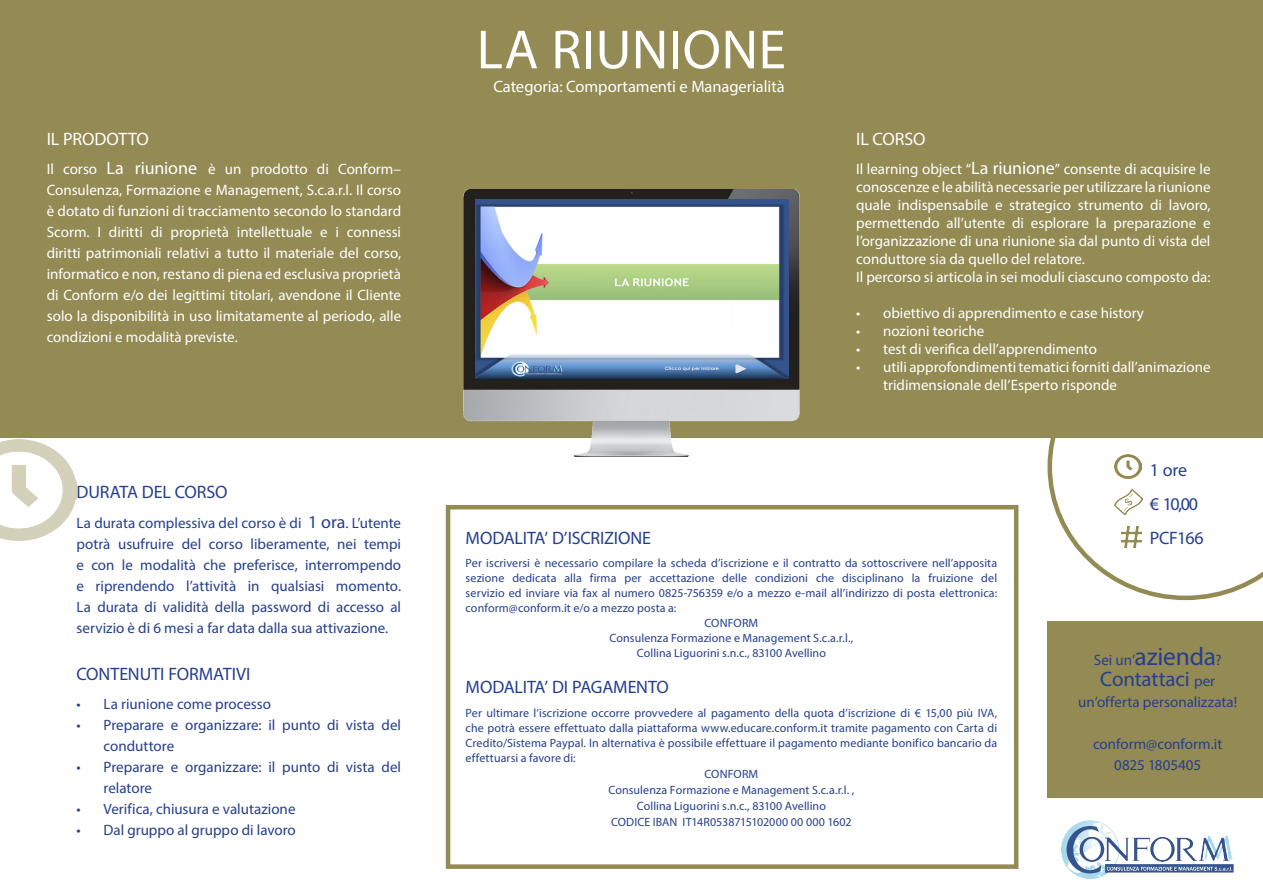
<style>
.page{position:relative;width:1263px;height:893px;background:#fff}
.page>*{position:absolute;margin:0;border:0;box-sizing:border-box;transform-origin:0 0}
.t1{font:55.65px "Myriad Pro";letter-spacing:.01em;color:#fff}
.t2{font:21px "Myriad Pro";letter-spacing:-.01em;color:#253f8e}
.t3{font:18px "Myriad Pro";letter-spacing:-.01em;color:#253f8e}
.t4{font:18px "Myriad Pro";letter-spacing:-.005em;color:#fff}
.t5{font:16.5px "Myriad Pro";color:#fff}
.t6{font:15px/21px "Myriad Pro";color:#fff;text-align:justify}
.t7{font:15px/21px "Myriad Pro";color:#253f8e}
.t8{font:12px/15px "Myriad Pro";letter-spacing:.01em;color:#253f8e;text-align:justify}
.s1{font-size:18px}
.s2{font-size:25.5px}
.s3{font-size:15px}
</style>
<div class="page">
<div style="left:0;top:0;width:1263px;height:437px;background:#948a54"></div>
<img style="left:463px;top:189px;width:337px;height:267px">
<svg style="left:1047px;top:437px;width:216px;height:163px"></svg>
<div style="left:446px;top:505px;width:572px;height:364px;border:4px solid #948a54"></div>
<img style="left:0;top:439px;width:76px;height:101px">
<div style="left:1047px;top:621px;width:216px;height:177px;background:#948a54"></div>
<img style="left:1121px;top:527px;width:20px;height:20px">
<img style="left:1114px;top:454px;width:27px;height:24px">
<img style="left:1114px;top:490px;width:29px;height:25px">
<img style="left:475px;top:199px;width:313px;height:179px">
<img style="left:1061px;top:820px;width:172px;height:59px">
<p class="t4" style="left:47px;top:128px;width:104px">IL PRODOTTO</p>
<p class="t6" style="left:47px;top:159px;width:356px">Il corso <span class="s1">La riunione</span> è un prodotto di Conform– Consulenza, Formazione e Management, S.c.a.r.l. Il corso è dotato di funzioni di tracciamento secondo lo standard Scorm. I diritti di proprietà intellettuale e i connessi diritti patrimoniali relativi a tutto il materiale del corso, informatico e non, restano di piena ed esclusiva proprietà di Conform e/o dei legittimi titolari, avendone il Cliente solo la disponibilità in uso limitatamente al periodo, alle condizioni e modalità previste.</p>
<p class="t3" style="left:77px;top:481px;width:153px">DURATA DEL CORSO</p>
<p class="t7" style="left:77px;top:512px;width:326px;text-align:justify">La durata complessiva del corso è di <span class="s1">1 ora</span>. L’utente potrà usufruire del corso liberamente, nei tempi e con le modalità che preferisce, interrompendo e riprendendo l’attività in qualsiasi momento.<br>La durata di validità della password di accesso al servizio è di 6 mesi a far data dalla sua attivazione.</p>
<p class="t3" style="left:77px;top:663px;width:175px">CONTENUTI FORMATIVI</p>
<p class="t7" style="left:77px;top:693px;width:196px">• La riunione come processo</p>
<p class="t7" style="left:104px;top:714px;width:299px;text-indent:-27px">• Preparare e organizzare: il punto di vista del conduttore</p>
<p class="t7" style="left:104px;top:756px;width:299px;text-indent:-27px">• Preparare e organizzare: il punto di vista del relatore</p>
<p class="t7" style="left:77px;top:798px;width:220px">• Verifica, chiusura e valutazione</p>
<p class="t7" style="left:77px;top:819px;width:221px">• Dal gruppo al gruppo di lavoro</p>
<p class="t1" style="left:477px;top:15px;width:311px">LA RIUNIONE</p>
<p class="t5" style="left:493px;top:76px;width:293px">Categoria: Comportamenti e Managerialità</p>
<p class="t4" style="left:856px;top:128px;width:71px">IL CORSO</p>
<p class="t6" style="left:856px;top:160px;width:356px;line-height:18px">Il learning object “<span class="s1">La riunione</span>” consente di acquisire le conoscenze e le abilità necessarie per utilizzare la riunione quale indispensabile e strategico strumento di lavoro, permettendo all’utente di esplorare la preparazione e l’organizzazione di una riunione sia dal punto di vista del conduttore sia da quello del relatore.</p>
<p class="t6" style="left:856px;top:267px;width:356px">Il percorso si articola in sei moduli ciascuno composto da:</p>
<p class="t6" style="left:856px;top:303px;width:289px">• obiettivo di apprendimento e case history</p>
<p class="t6" style="left:856px;top:321px;width:130px">• nozioni teoriche</p>
<p class="t6" style="left:856px;top:339px;width:242px">• test di verifica dell’apprendimento</p>
<p class="t6" style="left:883px;top:358px;width:329px;line-height:18px;text-indent:-27px">• utili approfondimenti tematici forniti dall’animazione tridimensionale dell’Esperto risponde</p>
<p class="t3" style="left:466px;top:526px;width:187px">MODALITA’ D’ISCRIZIONE</p>
<p class="t8" style="left:466px;top:555px;width:533px">Per iscriversi è necessario compilare la scheda d’iscrizione e il contratto da sottoscrivere nell’apposita sezione dedicata alla firma per accettazione delle condizioni che disciplinano la fruizione del servizio ed inviare via fax al numero 0825-756359 e/o a mezzo e-mail all’indirizzo di posta elettronica:</p>
<p class="t8" style="left:466px;top:600px;width:212px">conform@conform.it e/o a mezzo posta a:</p>
<p class="t8" style="left:704px;top:615px;width:55px">CONFORM</p>
<p class="t8" style="left:610px;top:630px;width:245px">Consulenza Formazione e Management S.c.a.r.l.,</p>
<p class="t8" style="left:637px;top:645px;width:191px">Collina Liguorini s.n.c., 83100 Avellino</p>
<p class="t3" style="left:466px;top:676px;width:205px">MODALITA’ DI PAGAMENTO</p>
<p class="t8" style="left:466px;top:705px;width:533px">Per ultimare l’iscrizione occorre provvedere al pagamento della quota d’iscrizione di € 15,00 più IVA, che potrà essere effettuato dalla piattaforma www.educare.conform.it tramite pagamento con Carta di Credito/Sistema Paypal. In alternativa è possibile effettuare il pagamento mediante bonifico bancario da effettuarsi a favore di:</p>
<p class="t8" style="left:704px;top:766px;width:55px">CONFORM</p>
<p class="t8" style="left:608px;top:782px;width:247px">Consulenza Formazione e Management S.c.a.r.l. ,</p>
<p class="t8" style="left:637px;top:798px;width:191px">Collina Liguorini s.n.c., 83100 Avellino</p>
<p class="t8" style="left:611px;top:814px;width:242px">CODICE IBAN IT14R0538715102000 00 000 1602</p>
<p class="t3" style="left:1150px;top:459px;width:39px">1 ore</p>
<p class="t3" style="left:1150px;top:493px;width:50px">€ 10,00</p>
<p class="t3" style="left:1150px;top:526px;width:56px">PCF166</p>
<p class="t7" style="left:1094px;top:649px;width:129px">Sei un’<span class="s2">azienda</span>?</p>
<p class="t2" style="left:1100px;top:666px;width:116px">Contattaci <span class="s3">per</span></p>
<p class="t7" style="left:1078px;top:691px;width:161px">un’offerta personalizzata!</p>
<p class="t7" style="left:1093px;top:733px;width:131px">conform@conform.it</p>
<p class="t7" style="left:1114px;top:754px;width:88px">0825 1805405</p>
</div>
